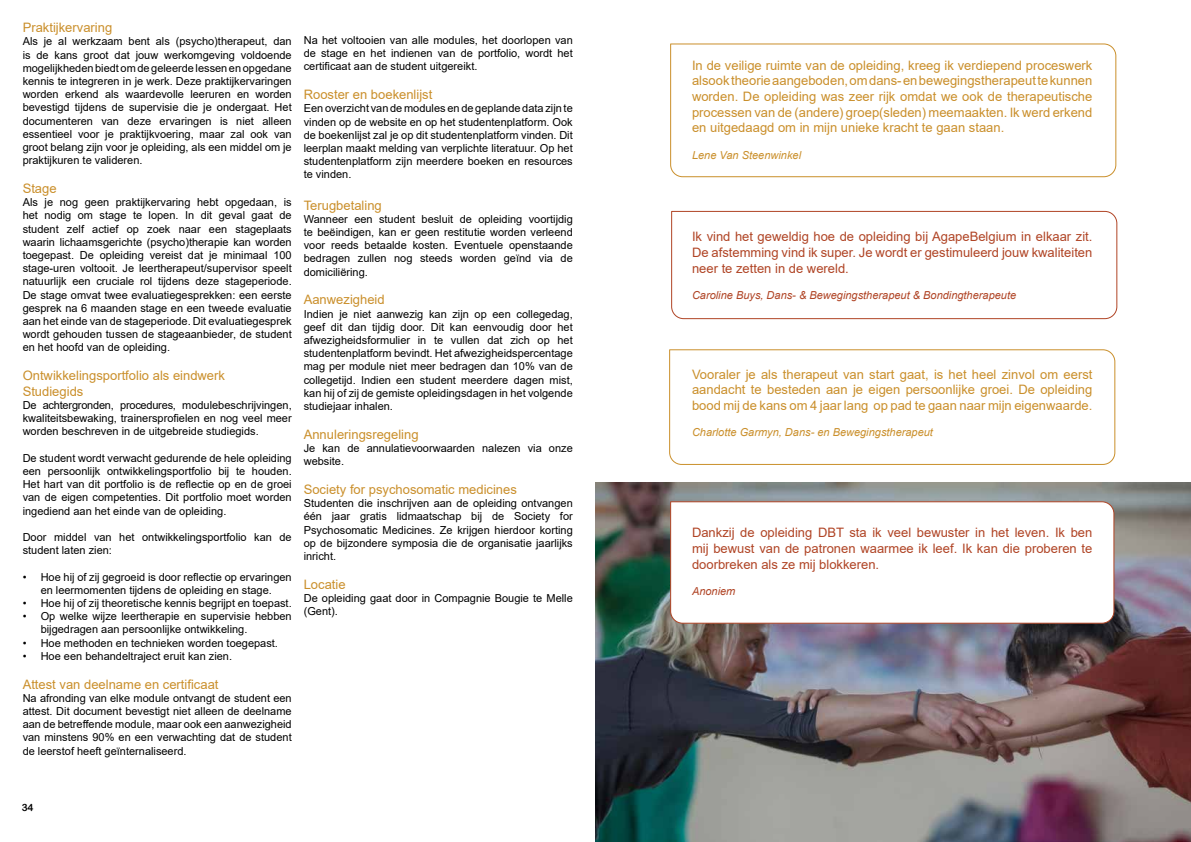
<style>
.page{position:relative;width:1191px;height:842px;background:#fff}
.page>*{position:absolute;margin:0;border:0;box-sizing:border-box;transform-origin:0 0}
.t1{font:13px/15.6px "Arial";color:#ca8f2b;text-align:justify}
.t2{font:13px/15.6px "Arial";color:#b04425;text-align:justify}
.t3{font:11px/13.2px "Arial";color:#000;text-align:justify}
.t4{font:italic 11px "Arial";color:#b04425}
.t5{font:italic 11px "Arial";color:#ca8f2b}
.t6{font:10px "Arial Rounded MT Bold";color:#000}
</style>
<div class="page">
<img style="left:595px;top:482px;width:596px;height:360px">
<svg style="left:670px;top:43px;width:446px;height:135px"></svg>
<svg style="left:671px;top:210px;width:446px;height:110px"></svg>
<svg style="left:669px;top:349px;width:446px;height:116px"></svg>
<svg style="left:669px;top:501px;width:446px;height:123px"></svg>
<p class="t1" style="left:23px;top:20px;width:91px">Praktijkervaring</p>
<p class="t3" style="left:23px;top:35px;width:270px">Als je al werkzaam bent als (psycho)therapeut, dan is de kans groot dat jouw werkomgeving voldoende mogelijkheden biedt om de geleerde lessen en opgedane kennis te integreren in je werk. Deze praktijkervaringen worden erkend als waardevolle leeruren en worden bevestigd tijdens de supervisie die je ondergaat. Het documenteren van deze ervaringen is niet alleen essentieel voor je praktijkvoering, maar zal ook van groot belang zijn voor je opleiding, als een middel om je praktijkuren te valideren.</p>
<p class="t1" style="left:23px;top:180px;width:35px">Stage</p>
<p class="t3" style="left:23px;top:196px;width:270px">Als je nog geen praktijkervaring hebt opgedaan, is het nodig om stage te lopen. In dit geval gaat de student zelf actief op zoek naar een stageplaats waarin lichaamsgerichte (psycho)therapie kan worden toegepast. De opleiding vereist dat je minimaal 100 stage-uren voltooit. Je leertherapeut/supervisor speelt natuurlijk een cruciale rol tijdens deze stageperiode.<br>De stage omvat twee evaluatiegesprekken: een eerste gesprek na 6 maanden stage en een tweede evaluatie aan het einde van de stageperiode. Dit evaluatiegesprek wordt gehouden tussen de stageaanbieder, de student en het hoofd van de opleiding.</p>
<p class="t1" style="left:23px;top:368px;width:204px">Ontwikkelingsportfolio als eindwerk<br>Studiegids</p>
<p class="t3" style="left:23px;top:398px;width:270px">De achtergronden, procedures, modulebeschrijvingen, kwaliteitsbewaking, trainersprofielen en nog veel meer worden beschreven in de uitgebreide studiegids.</p>
<p class="t3" style="left:23px;top:451px;width:270px">De student wordt verwacht gedurende de hele opleiding een persoonlijk ontwikkelingsportfolio bij te houden.<br>Het hart van dit portfolio is de reflectie op en de groei van de eigen competenties. Dit portfolio moet worden ingediend aan het einde van de opleiding.</p>
<p class="t3" style="left:23px;top:530px;width:270px">Door middel van het ontwikkelingsportfolio kan de student laten zien:</p>
<p class="t3" style="left:23px;top:570px;width:270px;text-align:center">• Hoe hij of zij gegroeid is door reflectie op ervaringen en leermomenten tijdens de opleiding en stage.</p>
<p class="t3" style="left:23px;top:596px;width:270px">• Hoe hij of zij theoretische kennis begrijpt en toepast.</p>
<p class="t3" style="left:41px;top:610px;width:252px;text-indent:-18px">• Op welke wijze leertherapie en supervisie hebben bijgedragen aan persoonlijke ontwikkeling.</p>
<p class="t3" style="left:23px;top:636px;width:257px">• Hoe methoden en technieken worden toegepast.</p>
<p class="t3" style="left:23px;top:649px;width:211px">• Hoe een behandeltraject eruit kan zien.</p>
<p class="t1" style="left:23px;top:676px;width:197px">Attest van deelname en certificaat</p>
<p class="t3" style="left:23px;top:691px;width:270px">Na afronding van elke module ontvangt de student een attest. Dit document bevestigt niet alleen de deelname aan de betreffende module, maar ook een aanwezigheid van minstens 90% en een verwachting dat de student de leerstof heeft geïnternaliseerd.</p>
<p class="t3" style="left:304px;top:33px;width:270px">Na het voltooien van alle modules, het doorlopen van de stage en het indienen van de portfolio, wordt het certificaat aan de student uitgereikt.</p>
<p class="t1" style="left:304px;top:87px;width:130px">Rooster en boekenlijst</p>
<p class="t3" style="left:304px;top:102px;width:270px">Een overzicht van de modules en de geplande data zijn te vinden op de website en op het studentenplatform. Ook de boekenlijst zal je op dit studentenplatform vinden. Dit leerplan maakt melding van verplichte literatuur. Op het studentenplatform zijn meerdere boeken en resources te vinden.</p>
<p class="t1" style="left:304px;top:197px;width:80px">Terugbetaling</p>
<p class="t3" style="left:304px;top:212px;width:270px">Wanneer een student besluit de opleiding voortijdig te beëindigen, kan er geen restitutie worden verleend voor reeds betaalde kosten. Eventuele openstaande bedragen zullen nog steeds worden geïnd via de domiciliëring.</p>
<p class="t1" style="left:304px;top:292px;width:82px">Aanwezigheid</p>
<p class="t3" style="left:304px;top:307px;width:270px">Indien je niet aanwezig kan zijn op een collegedag, geef dit dan tijdig door. Dit kan eenvoudig door het afwezigheidsformulier in te vullen dat zich op het studentenplatform bevindt. Het afwezigheidspercentage mag per module niet meer bedragen dan 10% van de collegetijd. Indien een student meerdere dagen mist, kan hij of zij de gemiste opleidingsdagen in het volgende studiejaar inhalen.</p>
<p class="t1" style="left:304px;top:426px;width:116px">Annuleringsregeling</p>
<p class="t3" style="left:304px;top:441px;width:270px">Je kan de annulatievoorwaarden nalezen via onze website.</p>
<p class="t1" style="left:304px;top:481px;width:215px">Society for psychosomatic medicines</p>
<p class="t3" style="left:304px;top:497px;width:270px">Studenten die inschrijven aan de opleiding ontvangen één jaar gratis lidmaatschap bij de Society for Psychosomatic Medicines. Ze krijgen hierdoor korting op de bijzondere symposia die de organisatie jaarlijks inricht.</p>
<p class="t1" style="left:304px;top:576px;width:43px">Locatie</p>
<p class="t3" style="left:304px;top:591px;width:270px">De opleiding gaat door in Compagnie Bougie te Melle (Gent).</p>
<p class="t6" style="left:22px;top:801px;width:13px">34</p>
<p class="t1" style="left:692px;top:57px;width:402px">In de veilige ruimte van de opleiding, kreeg ik verdiepend proceswerk alsook theorie aangeboden, om dans- en bewegingstherapeut te kunnen worden. De opleiding was zeer rijk omdat we ook de therapeutische processen van de (andere) groep(sleden) meemaakten. Ik werd erkend en uitgedaagd om in mijn unieke kracht te gaan staan.</p>
<p class="t5" style="left:692px;top:148px;width:111px">Lene Van Steenwinkel</p>
<p class="t2" style="left:692px;top:229px;width:402px">Ik vind het geweldig hoe de opleiding bij AgapeBelgium in elkaar zit.<br>De afstemming vind ik super. Je wordt er gestimuleerd jouw kwaliteiten neer te zetten in de wereld.</p>
<p class="t4" style="left:692px;top:288px;width:326px">Caroline Buys, Dans- &amp; Bewegingstherapeut &amp; Bondingtherapeute</p>
<p class="t1" style="left:692px;top:366px;width:402px">Vooraler je als therapeut van start gaat, is het heel zinvol om eerst aandacht te besteden aan je eigen persoonlijke groei. De opleiding bood mij de kans om 4 jaar lang op pad te gaan naar mijn eigenwaarde.</p>
<p class="t5" style="left:692px;top:425px;width:242px">Charlotte Garmyn, Dans- en Bewegingstherapeut</p>
<p class="t2" style="left:692px;top:525px;width:402px">Dankzij de opleiding DBT sta ik veel bewuster in het leven. Ik ben mij bewust van de patronen waarmee ik leef. Ik kan die proberen te doorbreken als ze mij blokkeren.</p>
<p class="t4" style="left:692px;top:584px;width:45px">Anoniem</p>
</div>
